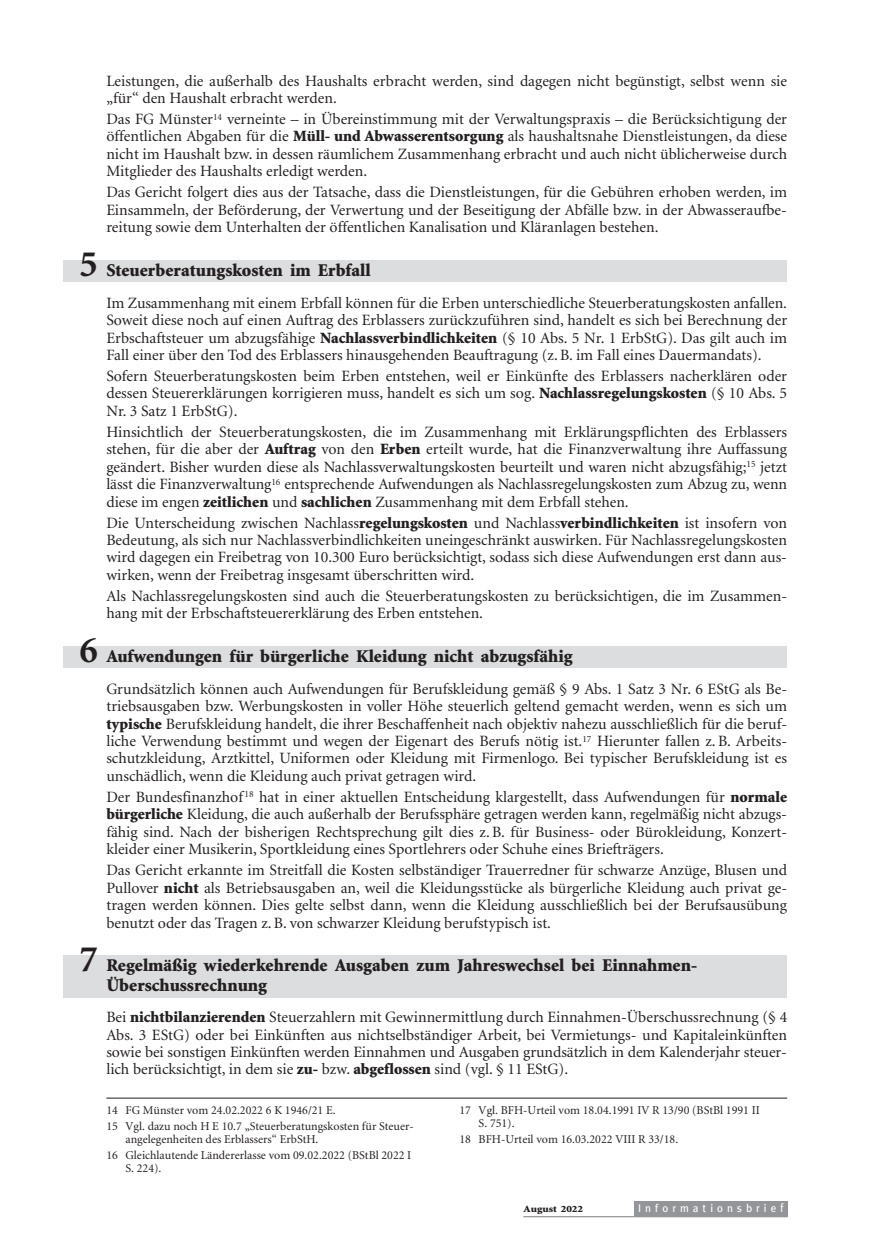
<style>
.page{position:relative;width:885px;height:1259px;background:#fff}
.page>*{position:absolute;margin:0;border:0;box-sizing:border-box;transform-origin:0 0}
.t1{font:900 18px/19.2px "Minion";color:#231f20}
.t2{font:15.75px/17.4px "Minion";color:#231f20;text-align:justify}
.t3{font:12px/15.9px "Minion";color:#231f20}
.t4{font:11.25px "Meta";letter-spacing:.36em;color:#fff}
.t5{font:900 9.6px "Minion";color:#231f20;scale:1.15 1}
.s1{font-weight:900}
.s2{font-weight:700;font-size:37.5px}
.s3{font-size:12px}
</style>
<div class="page">
<div style="left:64px;top:260px;width:723px;height:21px;background:#dcddde"></div>
<div style="left:64px;top:646px;width:723px;height:21px;background:#dcddde"></div>
<div style="left:64px;top:955px;width:723px;height:42px;background:#dcddde"></div>
<div style="left:634px;top:1200px;width:153px;height:16px;background:#939598"></div>
<hr style="left:523px;top:1216px;width:264px;height:1px;background:#939598">
<hr style="left:106px;top:1097px;width:681px;height:1px;background:#231f20">
<p class="t2" style="left:106px;top:73px;width:682px">Leistungen, die außerhalb des Haushalts erbracht werden, sind dagegen nicht begünstigt, selbst wenn sie „für“ den Haushalt erbracht werden.</p>
<p class="t2" style="left:106px;top:112px;width:682px">Das FG Münster<sup>14</sup> verneinte – in Übereinstimmung mit der Verwaltungspraxis – die Berücksichtigung der öffentlichen Abgaben für die <span class="s1">Müll- und Abwasserentsorgung</span> als haushaltsnahe Dienstleistungen, da diese nicht im Haushalt bzw. in dessen räumlichem Zusammenhang erbracht und auch nicht üblicherweise durch Mitglieder des Haushalts erledigt werden.</p>
<p class="t2" style="left:106px;top:185px;width:682px">Das Gericht folgert dies aus der Tatsache, dass die Dienstleistungen, für die Gebühren erhoben werden, im Einsammeln, der Beförderung, der Verwertung und der Beseitigung der Abfälle bzw. in der Abwasseraufbe&shy;reitung sowie dem Unterhalten der öffentlichen Kanalisation und Kläranlagen bestehen.</p>
<p class="t1" style="left:79px;top:262px;width:292px"><span class="s2">5</span> Steuerberatungskosten im Erbfall</p>
<p class="t2" style="left:106px;top:295px;width:682px">Im Zusammenhang mit einem Erbfall können für die Erben unterschiedliche Steuerberatungskosten anfallen.<br>Soweit diese noch auf einen Auftrag des Erblassers zurückzuführen sind, handelt es sich bei Berechnung der Erbschaftsteuer um abzugsfähige <span class="s1">Nachlassverbindlichkeiten</span> (§ 10 Abs. 5 Nr. 1 ErbStG). Das gilt auch im Fall einer über den Tod des Erblassers hinausgehenden Beauftragung (z. B. im Fall eines Dauermandats).</p>
<p class="t2" style="left:106px;top:368px;width:682px">Sofern Steuerberatungskosten beim Erben entstehen, weil er Einkünfte des Erblassers nacherklären oder dessen Steuererklärungen korrigieren muss, handelt es sich um sog. <span class="s1">Nachlassregelungskosten</span> (§ 10 Abs. 5<br>Nr. 3 Satz 1 ErbStG).</p>
<p class="t2" style="left:106px;top:424px;width:682px">Hinsichtlich der Steuerberatungskosten, die im Zusammenhang mit Erklärungspflichten des Erblassers stehen, für die aber der <span class="s1">Auftrag</span> von den <span class="s1">Erben</span> erteilt wurde, hat die Finanzverwaltung ihre Auffassung geändert. Bisher wurden diese als Nachlassverwaltungskosten beurteilt und waren nicht abzugsfähig;<sup>15</sup> jetzt lässt die Finanzverwaltung<sup>16</sup> entsprechende Aufwendungen als Nachlassregelungskosten zum Abzug zu, wenn diese im engen <span class="s1">zeitlichen</span> und <span class="s1">sachlichen</span> Zusammenhang mit dem Erbfall stehen.</p>
<p class="t2" style="left:106px;top:515px;width:682px">Die Unterscheidung zwischen Nachlass<span class="s1">regelungskosten</span> und Nachlass<span class="s1">verbindlichkeiten</span> ist insofern von Bedeutung, als sich nur Nachlassverbindlichkeiten uneingeschränkt auswirken. Für Nachlassregelungskosten wird dagegen ein Freibetrag von 10.300 Euro berücksichtigt, sodass sich diese Aufwendungen erst dann aus&shy;wirken, wenn der Freibetrag insgesamt überschritten wird.</p>
<p class="t2" style="left:106px;top:588px;width:682px">Als Nachlassregelungskosten sind auch die Steuerberatungskosten zu berücksichtigen, die im Zusammen&shy;hang mit der Erbschaftsteuererklärung des Erben entstehen.</p>
<p class="t1" style="left:79px;top:648px;width:494px"><span class="s2">6</span> Aufwendungen für bürgerliche Kleidung nicht abzugsfähig</p>
<p class="t2" style="left:106px;top:681px;width:682px">Grundsätzlich können auch Aufwendungen für Berufskleidung gemäß § 9 Abs. 1 Satz 3 Nr. 6 EStG als Be&shy;triebsausgaben bzw. Werbungskosten in voller Höhe steuerlich geltend gemacht werden, wenn es sich um <span class="s1">typische</span> Berufskleidung handelt, die ihrer Beschaffenheit nach objektiv nahezu ausschließlich für die beruf&shy;liche Verwendung bestimmt und wegen der Eigenart des Berufs nötig ist.<sup>17</sup> Hierunter fallen z. B. Arbeits&shy;schutzkleidung, Arztkittel, Uniformen oder Kleidung mit Firmenlogo. Bei typischer Berufskleidung ist es unschädlich, wenn die Kleidung auch privat getragen wird.</p>
<p class="t2" style="left:106px;top:789px;width:682px">Der Bundesfinanzhof <sup>18</sup> hat in einer aktuellen Entscheidung klargestellt, dass Aufwendungen für <span class="s1">normale bürgerliche</span> Kleidung, die auch außerhalb der Berufssphäre getragen werden kann, regelmäßig nicht abzugs&shy;fähig sind. Nach der bisherigen Rechtsprechung gilt dies z. B. für Business- oder Bürokleidung, Konzert&shy;kleider einer Musikerin, Sportkleidung eines Sportlehrers oder Schuhe eines Briefträgers.</p>
<p class="t2" style="left:106px;top:862px;width:682px">Das Gericht erkannte im Streitfall die Kosten selbständiger Trauerredner für schwarze Anzüge, Blusen und Pullover <span class="s1">nicht</span> als Betriebsausgaben an, weil die Kleidungsstücke als bürgerliche Kleidung auch privat ge&shy;tragen werden können. Dies gelte selbst dann, wenn die Kleidung ausschließlich bei der Berufsausübung benutzt oder das Tragen z. B. von schwarzer Kleidung berufstypisch ist.</p>
<p class="t1" style="left:106px;top:957px;width:592px;text-indent:-27px"><span class="s2">7</span> Regelmäßig wiederkehrende Ausgaben zum Jahreswechsel bei Einnahmen-<br>Überschussrechnung</p>
<p class="t2" style="left:106px;top:1009px;width:682px">Bei <span class="s1">nichtbilanzierenden</span> Steuerzahlern mit Gewinnermittlung durch Einnahmen-Überschussrechnung (§ 4<br>Abs. 3 EStG) oder bei Einkünften aus nichtselbständiger Arbeit, bei Vermietungs- und Kapitaleinkünften sowie bei sonstigen Einkünften werden Einnahmen und Ausgaben grundsätzlich in dem Kalenderjahr steuer&shy;lich berücksichtigt, in dem sie <span class="s1">zu-</span> bzw. <span class="s1">abgeflossen</span> sind (vgl. § 11 EStG).</p>
<p class="t3" style="left:106px;top:1103px;width:309px">14 FG Münster vom 24.02.2022 6 K 1946/21 E.<br>15 Vgl. dazu noch H E 10.7 „Steuerberatungskosten für Steuer-</p>
<p class="t3" style="left:106px;top:1132px;width:306px;text-indent:19px">angelegenheiten des Erblassers“ ErbStH.<br>16 Gleichlautende Ländererlasse vom 09.02.2022 (BStBl 2022 I</p>
<p class="t3" style="left:125px;top:1161px;width:37px">S. 224).</p>
<p class="t3" style="left:478px;top:1105px;width:282px;line-height:12.8px;text-indent:-19px">17 Vgl. BFH-Urteil vom 18.04.1991 IV R 13/90 (BStBl 1991 II<br>S. 751).</p>
<p class="t3" style="left:459px;top:1132px;width:220px">18 BFH-Urteil vom 16.03.2022 VIII R 33/18.</p>
<p class="t5" style="left:523px;top:1205px;width:53px">August 2022</p>
<p class="t4" style="left:638px;top:1201px;width:147px">Informationsbrie<span class="s3">f</span></p>
</div>
